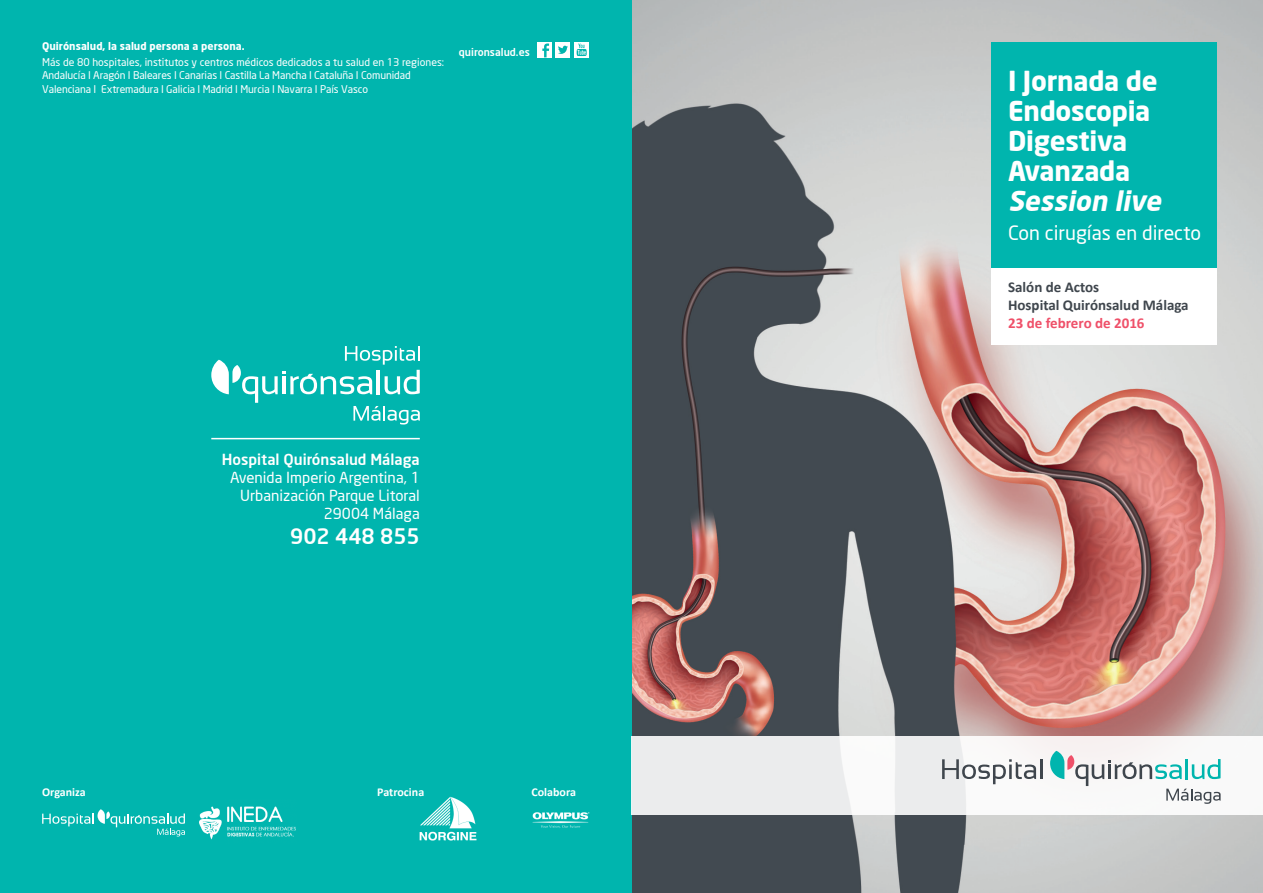
<style>
.page{position:relative;width:1263px;height:893px;background:#fff}
.page>*{position:absolute;margin:0;border:0;box-sizing:border-box;transform-origin:0 0}
.t1{font:700 27px/30px "Neo Sans";letter-spacing:-.01em;color:#fff}
.t2{font:italic 700 27px "Neo Sans";color:#fff}
.t3{font:500 21px "Neo Sans";color:#fff}
.t4{font:19.5px "Neo Sans";color:#fff}
.t5{font:15px "Neo Sans";color:#fff}
.t6{font:700 15px "Calibri";color:#3f464d}
.t7{font:500 15px "Neo Sans";color:#fff}
.t8{font:700 15px "Calibri";color:#ef5069}
.t9{font:700 12px "Calibri";color:#fff}
.t10{font:10.5px/13.5px "Neo Sans";letter-spacing:-.01em;color:#fff}
.t11{font:700 10.5px "Neo Sans";color:#fff}
.t12{font:500 10.5px "Neo Sans";color:#fff}
</style>
<div class="page">
<img style="left:631px;top:0;width:631px;height:892px">
<div style="left:0;top:0;width:631px;height:892px;background:#00b5ae"></div>
<div style="left:631px;top:735px;width:631px;height:79px;background:linear-gradient(to right,#e9ebec,#fcf9f9)"></div>
<div style="left:990px;top:42px;width:226px;height:225px;background:#00b5ae"></div>
<div style="left:990px;top:267px;width:226px;height:77px;background:#fff"></div>
<svg style="left:1049px;top:750px;width:171px;height:53px"></svg>
<svg style="left:941px;top:759px;width:94px;height:25px"></svg>
<hr style="left:1039px;top:759px;width:3px;height:19px;background:#3f464d">
<svg style="left:42px;top:809px;width:143px;height:27px"></svg>
<hr style="left:211px;top:437px;width:208px;height:2px;background:#fff">
<svg style="left:211px;top:346px;width:208px;height:78px"></svg>
<img style="left:532px;top:812px;width:58px;height:16px">
<img style="left:419px;top:796px;width:58px;height:45px">
<img style="left:199px;top:806px;width:97px;height:34px">
<svg style="left:574px;top:42px;width:15px;height:15px"></svg>
<div style="left:555px;top:42px;width:15px;height:15px;background:#fff"></div>
<svg style="left:558px;top:46px;width:10px;height:8px"></svg>
<div style="left:537px;top:42px;width:14px;height:15px;background:#fff"></div>
<svg style="left:542px;top:43px;width:7px;height:14px"></svg>
<svg style="left:576px;top:44px;width:10px;height:12px"></svg>
<p class="t11" style="left:42px;top:40px;width:204px">Quirónsalud, la salud persona a persona.</p>
<p class="t10" style="left:42px;top:55px;width:403px">Más de 80 hospitales, institutos y centros médicos dedicados a tu salud en 13 regiones:<br>Andalucía I Aragón I Baleares I Canarias I Castilla La Mancha I Cataluña I Comunidad<br>Valenciana I Extremadura I Galicia I Madrid I Murcia I Navarra I País Vasco</p>
<p class="t12" style="left:459px;top:46px;width:72px">quironsalud.es</p>
<p class="t7" style="left:222px;top:449px;width:199px">Hospital Quirónsalud Málaga</p>
<p class="t5" style="left:230px;top:468px;width:191px">Avenida Imperio Argentina, 1</p>
<p class="t5" style="left:240px;top:486px;width:181px">Urbanización Parque Litoral</p>
<p class="t5" style="left:324px;top:504px;width:97px">29004 Málaga</p>
<p class="t3" style="left:290px;top:523px;width:131px">902 448 855</p>
<p class="t9" style="left:42px;top:784px;width:45px">Organiza</p>
<p class="t9" style="left:377px;top:784px;width:49px">Patrocina</p>
<p class="t9" style="left:531px;top:784px;width:46px">Colabora</p>
<p class="t1" style="left:1007px;top:65px;width:151px">I Jornada de<br>Endoscopia<br>Digestiva<br>Avanzada</p>
<p class="t2" style="left:1007px;top:184px;width:160px">Session live</p>
<p class="t4" style="left:1007px;top:220px;width:194px">Con cirugías en directo</p>
<p class="t6" style="left:1007px;top:277px;width:93px">Salón de Actos</p>
<p class="t6" style="left:1007px;top:295px;width:182px">Hospital Quirónsalud Málaga</p>
<p class="t8" style="left:1007px;top:313px;width:138px">23 de febrero de 2016</p>
</div>
